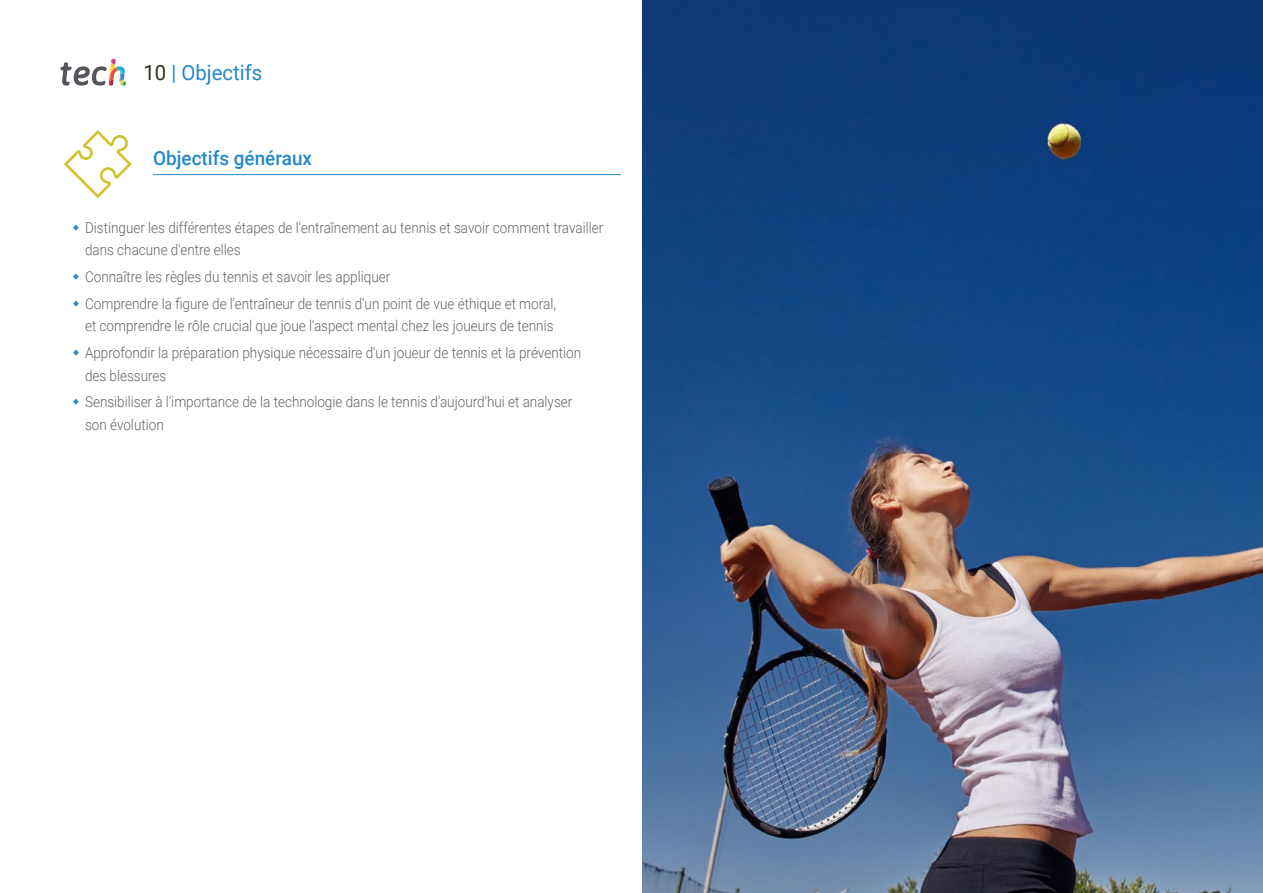
<style>
.page{position:relative;width:1263px;height:893px;background:#fff}
.page>*{position:absolute;margin:0;border:0;box-sizing:border-box;transform-origin:0 0}
.t1{font:21px "Roboto";color:#2488c9}
.t2{font:500 19.5px "Roboto";color:#2488c9}
.t3{font:300 15px/26.7px "Roboto";color:#61646a;scale:.9 1}
.s1{color:#312e20}
</style>
<div class="page">
<img style="left:642px;top:0;width:621px;height:893px">
<hr style="left:153px;top:174px;width:468px;height:1px;background:#2488c9">
<svg style="left:64px;top:130px;width:68px;height:68px"></svg>
<svg style="left:61px;top:59px;width:65px;height:27px"></svg>
<h1 class="t1" style="left:144px;top:57px;width:120px"><span class="s1">10</span> | Objectifs</h1>
<h2 class="t2" style="left:153px;top:144px;width:160px">Objectifs généraux</h2>
<p class="t3" style="left:85px;top:216px;width:577px;line-height:22.5px">Distinguer les différentes étapes de l'entraînement au tennis et savoir comment travailler dans chacune d'entre elles</p>
<p class="t3" style="left:85px;top:263px;width:525px">Connaître les règles du tennis et savoir les appliquer<br>Comprendre la figure de l'entraîneur de tennis d'un point de vue éthique et moral,</p>
<p class="t3" style="left:85px;top:312px;width:553px">et comprendre le rôle crucial que joue l'aspect mental chez les joueurs de tennis<br>Approfondir la préparation physique nécessaire d'un joueur de tennis et la prévention</p>
<p class="t3" style="left:85px;top:361px;width:543px">des blessures<br>Sensibiliser à l'importance de la technologie dans le tennis d'aujourd'hui et analyser</p>
<p class="t3" style="left:85px;top:411px;width:89px">son évolution</p>
</div>
